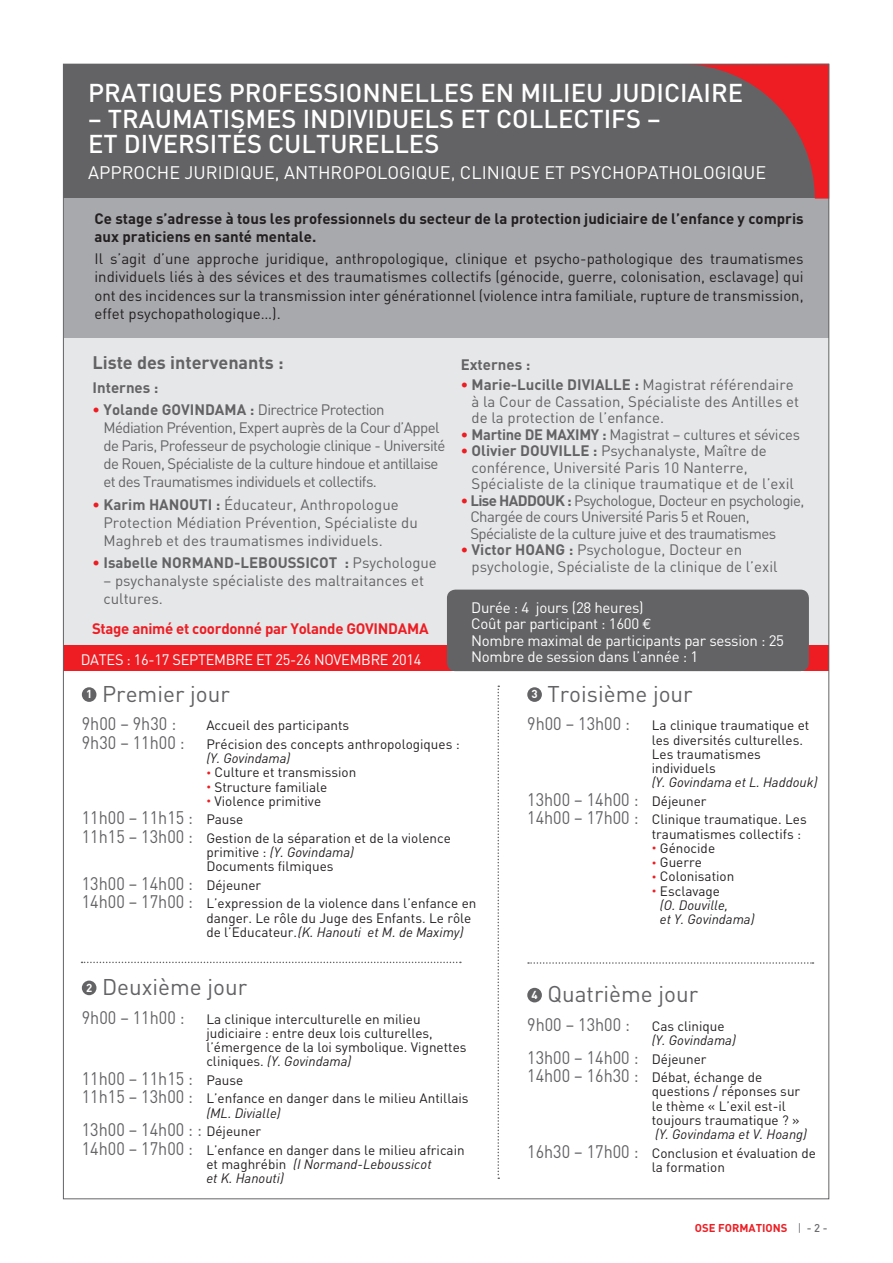
<style>
.page{position:relative;width:893px;height:1263px;background:#fff}
.page>*{position:absolute;margin:0;border:0;box-sizing:border-box;transform-origin:0 0}
.t1{font:500 25.5px/25.5px "DINVAINS";color:#fff}
.t2{font:22.5px "DINVAINS";color:#636366}
.t3{font:18px "DINVAINS";color:#636366;scale:.9 1}
.t4{font:18px "DINVAINS";letter-spacing:.275em;color:#fff}
.t5{font:700 18px "DIN";color:#636366}
.t6{font:15px/16.5px "DINVAINS";color:#636366}
.t7{font:15px/18px "DINVAINS";letter-spacing:-.04em;color:#636366}
.t8{font:15px/18px "DINVAINS";color:#231f20;text-align:justify}
.t9{font:15px/16.5px "DINVAINS";letter-spacing:-.02em;color:#fff}
.t10{font:700 15px/18px "DINVAINS";color:#231f20}
.t11{font:700 15px "DINVAINS";color:#636366}
.t12{font:15px "DINVAINS";letter-spacing:-.02em;color:#636366}
.t13{font:700 15px "DINVAINS";letter-spacing:-.02em;color:#ee1d23}
.t14{font:13.5px/14.2px "DINVAINS";color:#231f20}
.t15{font:italic 13.5px/14.2px "DINVAINS";color:#231f20}
.t16{font:700 11.25px "DINVAINS";color:#ee1d23}
.s1{font-weight:700;color:#ee1d23}
.s2{font-weight:700}
.s3{color:#ee1d23}
.s4{font-weight:400}
.s5{font-family:"Euro Mono"}
.s6{font-size:13.5px;color:#231f20}
.s7{font-size:18px;color:#636366}
.s8{font-size:9px;color:#ee1d23}
.s9{font-style:italic}
.s10{font-style:normal;font-size:9px;color:#ee1d23}
.s11{font-style:normal}
.s12{font-weight:400;color:#6c6d70}
.s13{font-weight:500;color:#6c6d70}
</style>
<div class="page">
<div style="left:64px;top:338px;width:765px;height:310px;background:#e6e7e9"></div>
<div style="left:64px;top:197px;width:764px;height:141px;background:#a8a9ad"></div>
<div style="left:64px;top:64px;width:765px;height:134px;background:#636366"></div>
<svg style="left:703px;top:66px;width:124px;height:133px"></svg>
<svg style="left:497px;top:685px;width:2px;height:494px"></svg>
<div style="left:82px;top:687px;width:14px;height:15px;background:#636366;border-radius:50%"></div>
<div style="left:82px;top:980px;width:14px;height:15px;background:#636366;border-radius:50%"></div>
<div style="left:527px;top:687px;width:15px;height:15px;background:#636366;border-radius:50%"></div>
<div style="left:527px;top:988px;width:15px;height:14px;background:#636366;border-radius:50%"></div>
<div style="left:64px;top:646px;width:765px;height:25px;background:#ee1d23"></div>
<div style="left:447px;top:590px;width:362px;height:81px;background:#636366;border-radius:9px"></div>
<svg style="left:82px;top:962px;width:379px;height:1px"></svg>
<svg style="left:528px;top:962px;width:285px;height:2px"></svg>
<h1 class="t1" style="left:88px;top:79px;width:656px">PRATIQUES PROFESSIONNELLES EN MILIEU JUDICIAIRE</h1>
<h1 class="t1" style="left:88px;top:105px;width:574px">– TRAUMATISMES INDIVIDUELS ET COLLECTIFS –<br>ET DIVERSITÉS CULTURELLES</h1>
<h3 class="t4" style="left:88px;top:161px;width:13px">Appr</h3>
<h3 class="t4" style="left:134px;top:161px;width:174px">oche juridique, anthr</h3>
<h3 class="t4" style="left:342px;top:161px;width:261px">opologique, clin ique et psych</h3>
<h3 class="t4" style="left:625px;top:161px;width:143px">opathologique</h3>
<p class="t10" style="left:94px;top:209px;width:711px">Ce stage s’adresse à tous les professionnels du secteur de la protection judiciaire de l’enfance y compris aux praticiens en santé mentale.</p>
<p class="t8" style="left:94px;top:250px;width:711px">I l s’agit d’une approche juridique, anthropologique, clinique et psycho-pathologique des traumatismes individuels liés à des sévices et des traumatismes collectifs (génocide, guerre, colonisation, esclavage) qui ont des incidences sur la transmission inter générationnel (violence intra familiale, rupture de transmission, effet psychopathologique…).</p>
<h3 class="t5" style="left:93px;top:351px;width:193px">Liste des intervenants :</h3>
<p class="t11" style="left:461px;top:354px;width:71px">Externes :</p>
<p class="t6" style="left:472px;top:376px;width:329px;text-indent:-11px"><span class="s1">•</span> <span class="s2">Marie-Lucille DIVIALLE :</span> Magistrat référendaire à la Cour de Cassation, Spécialiste des Antilles et de la protection de l’enfance.</p>
<p class="t12" style="left:461px;top:425px;width:341px"><span class="s1">•</span> <span class="s2">Martine DE MAXIMY :</span> Magistrat – cultures et sévices</p>
<p class="t6" style="left:472px;top:442px;width:324px;text-indent:-11px"><span class="s1">•</span> <span class="s2">Olivier DOUVILLE :</span> Psychanalyste, Maître de conférence, U niversité Paris 10 Nanterre,<br>Spécialiste de la clinique traumatique et de l’exil</p>
<p class="t7" style="left:470px;top:492px;width:336px;line-height:16.5px;text-indent:-10px"><span class="s1">•</span> <span class="s2">Lise HADDOUK :</span> Psychologue, Docteur en psychologie,<br>Chargée de cours U niversité Paris 5 et Rouen,<br>Spécialiste de la culture juive et des traumatismes</p>
<p class="t6" style="left:472px;top:541px;width:308px;text-indent:-11px"><span class="s1">•</span> <span class="s2">Victor HOANG :</span> Psychologue, Docteur en psychologie, Spécialiste de la clinique de l’exil</p>
<p class="t11" style="left:93px;top:378px;width:67px">Internes :</p>
<p class="t7" style="left:103px;top:401px;width:344px;text-indent:-11px"><span class="s1">•</span> <span class="s2">Yolande GOVINDAMA :</span> Directrice Protection Médiation Prévention, Expert auprès de la Cour d’Appel de Paris, Professeur de psychologie clinique - U niversité de Rouen, Spécialiste de la culture hindoue et antillaise et des Traumatismes individuels et collectifs.</p>
<p class="t6" style="left:103px;top:495px;width:316px;line-height:18px;text-indent:-11px"><span class="s1">•</span> <span class="s2">Karim HANOUTI :</span> éducateur, Anthropologue<br>Protection Médiation Prévention, Spécialiste du<br>Maghreb et des traumatismes individuels.</p>
<p class="t11" style="left:93px;top:553px;width:346px"><span class="s3">•</span> Isabelle NORMAND-LEBOUSSICOT : <span class="s4">Psychologue</span></p>
<p class="t6" style="left:103px;top:571px;width:322px;line-height:18px">– psychanalyste spécialiste des maltraitances et cultures.</p>
<p class="t9" style="left:471px;top:599px;width:314px">Durée : 4 jours (28 heures)<br>Coût par participant : 1600 <span class="s5">€<br></span>Nombre maximal de participants par session : 25<br>Nombre de session dans l’année : 1</p>
<p class="t13" style="left:92px;top:618px;width:338px">Stage animé et coordonné par Yolande GOVINDAMA</p>
<p class="t9" style="left:81px;top:651px;width:342px">Dates : 16-17 septem bre et 25-26 novem bre 2014</p>
<h2 class="t2" style="left:86px;top:680px;width:145px"><sup>1</sup> Premier jour</h2>
<h3 class="t3" style="left:82px;top:713px;width:129px">9h00 – 9h30 : <span class="s6">A</span></h3>
<p class="t14" style="left:82px;top:716px;width:379px;line-height:18.5px;text-indent:133px">ccueil des participants<br><span class="s7">9h30 – 11h00 :</span> Précision des concepts anthropologiques :</p>
<p class="t15" style="left:206px;top:751px;width:86px">(Y. Govindama)</p>
<p class="t14" style="left:206px;top:765px;width:151px"><span class="s8">•</span> Culture et transmission</p>
<p class="t14" style="left:206px;top:779px;width:123px"><span class="s8">•</span> Structure familiale</p>
<p class="t14" style="left:206px;top:794px;width:116px"><span class="s8">•</span> Violence primitive</p>
<h3 class="t3" style="left:82px;top:807px;width:181px">11h00 – 11h15 : <span class="s6">Pause</span></h3>
<p class="t14" style="left:206px;top:831px;width:246px;text-indent:-124px"><span class="s7">11h15 – 13h00 :</span> Gestion de la séparation et de la violence primitive : <span class="s9">(Y. Govindama)<br></span>Documents filmiques</p>
<h3 class="t3" style="left:82px;top:872px;width:201px">13h00 – 14h00 : <span class="s6">Déjeuner</span></h3>
<p class="t14" style="left:206px;top:896px;width:272px;text-indent:-124px"><span class="s7">14h00 – 17h00 :</span> L’expression de la violence dans l’enfance en danger. Le rôle du Juge des Enfants. Le rôle de l’Educateur.<span class="s9">(K. Hanouti et M. de Maximy)</span></p>
<h2 class="t2" style="left:86px;top:973px;width:163px"><sup>2</sup> Deuxième jour</h2>
<p class="t14" style="left:206px;top:1011px;width:262px;text-indent:-125px"><span class="s7">9h00 – 11h00 :</span> La clinique interculturelle en milieu judiciaire : entre deux lois culturelles, l’émergence de la loi symbolique. Vignettes cliniques. <span class="s9">(Y. Govindama)</span></p>
<h3 class="t3" style="left:82px;top:1067px;width:181px">11h00 – 11h15 : <span class="s6">Pause</span></h3>
<p class="t14" style="left:206px;top:1091px;width:264px;text-indent:-124px"><span class="s7">11h15 – 13h00 :</span> L’enfance en danger dans le milieu Antillais <span class="s9">(ML. Divialle)</span></p>
<h3 class="t3" style="left:82px;top:1118px;width:201px">13h00 – 14h00 : : <span class="s6">Déjeuner</span></h3>
<p class="t14" style="left:206px;top:1142px;width:260px;text-indent:-124px"><span class="s7">14h00 – 17h00 :</span> L’enfance en danger dans le milieu africain et maghrébin <span class="s9">(I Normand-Leboussicot<br>et K. Hanouti)</span></p>
<h2 class="t2" style="left:531px;top:680px;width:163px"><sup>3</sup> Troisième jour</h2>
<p class="t14" style="left:652px;top:718px;width:159px;text-indent:-125px"><span class="s7">9h00 – 13h00 :</span> La clinique traumatique et les diversités culturelles.<br>Les traumatismes individuels</p>
<p class="t15" style="left:652px;top:775px;width:167px">(Y. Govindama et L. Haddouk)</p>
<h3 class="t3" style="left:527px;top:788px;width:201px">13h00 – 14h00 : <span class="s6">Déjeuner</span></h3>
<p class="t14" style="left:652px;top:812px;width:156px;text-indent:-124px"><span class="s7">14h00 – 17h00 :</span> Clinique traumatique. Les traumatismes collectifs :</p>
<p class="t14" style="left:652px;top:841px;width:65px"><span class="s8">•</span> Génocide</p>
<p class="t14" style="left:652px;top:855px;width:52px"><span class="s8">•</span> Guerre</p>
<p class="t14" style="left:652px;top:869px;width:84px"><span class="s8">•</span> Colonisation</p>
<p class="t15" style="left:660px;top:883px;width:96px;text-indent:-8px"><span class="s10">•</span> <span class="s11">Esclavage<br></span>(O. Douville,<br>et Y. Govindama)</p>
<h2 class="t2" style="left:531px;top:980px;width:168px"><sup>4</sup> Quatrième jour</h2>
<h3 class="t3" style="left:527px;top:1013px;width:221px">9h00 – 13h00 : <span class="s6">Cas clinique</span></h3>
<p class="t15" style="left:652px;top:1033px;width:86px">(Y. Govindama)</p>
<h3 class="t3" style="left:527px;top:1046px;width:201px">13h00 – 14h00 : <span class="s6">Déjeuner</span></h3>
<p class="t14" style="left:652px;top:1070px;width:150px;text-indent:-124px"><span class="s7">14h00 – 16h30 :</span> Débat, échange de questions / réponses sur le thème « L’exil est-il toujours traumatique ? »</p>
<p class="t14" style="left:527px;top:1125px;width:290px;line-height:18.5px;text-indent:128px"><span class="s9">(Y. Govindama et V. Hoang)<br></span><span class="s7">16h30 – 17h00 :</span> Conclusion et évaluation de</p>
<p class="t14" style="left:652px;top:1160px;width:75px">la formation</p>
<p class="t16" style="left:695px;top:1221px;width:134px">OSE FORMATIONS <span class="s12">|</span> <span class="s13">- 2 -</span></p>
</div>
